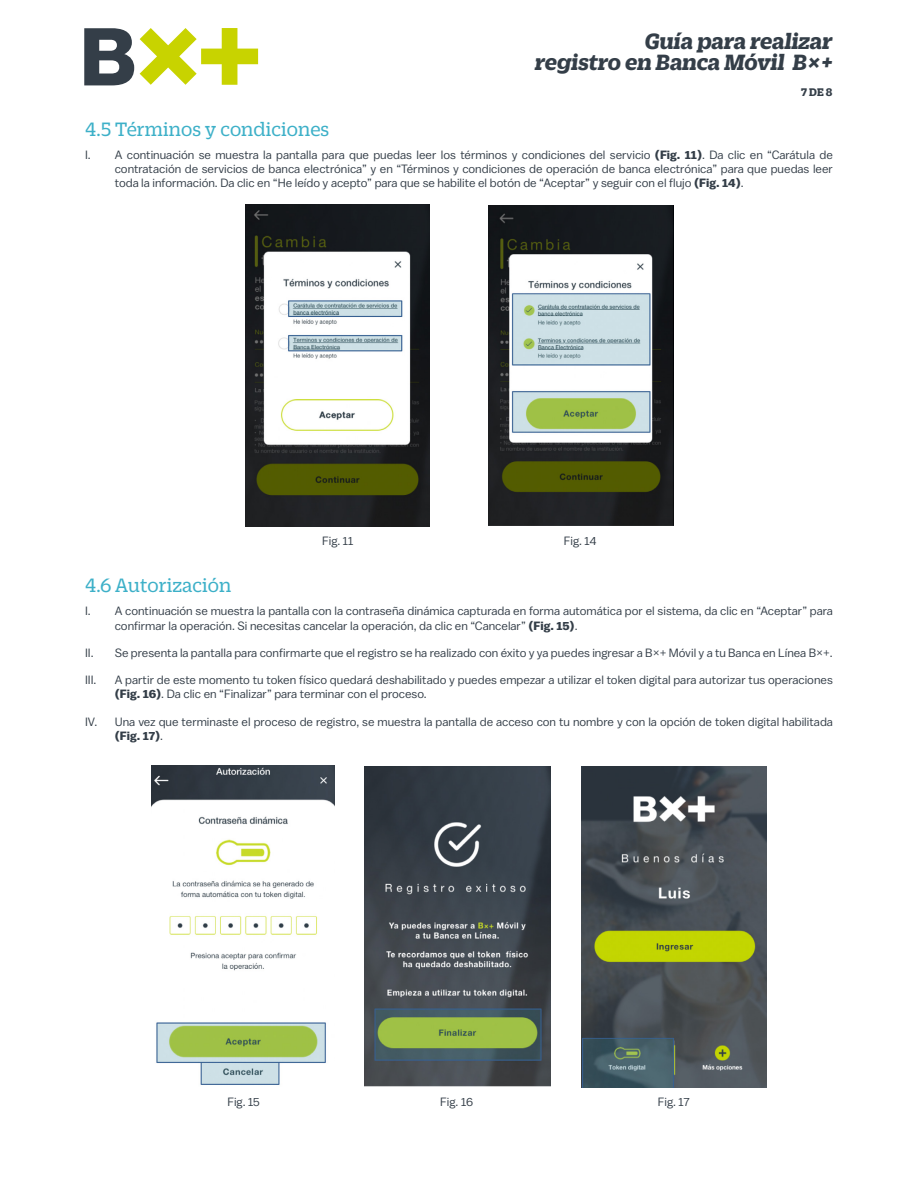
<style>
.page{position:relative;width:918px;height:1188px;background:#fff}
.page>*{position:absolute;margin:0;border:0;box-sizing:border-box;transform-origin:0 0}
.t1{font:italic 700 24px/21px "Duplicate Slab";color:#343e48;text-align:right}
.t2{font:21px "Duplicate Slab";color:#3db0c8}
.t3{font:12px/14.4px "Balto";color:#343e48}
.t4{font:700 12px "Duplicate Slab";color:#343e48}
.s1{font-weight:700}
</style>
<div class="page">
<svg style="left:84px;top:28px;width:50px;height:57px"></svg>
<svg style="left:140px;top:28px;width:118px;height:57px"></svg>
<img style="left:245px;top:205px;width:184px;height:322px">
<img style="left:488px;top:205px;width:185px;height:320px">
<img style="left:151px;top:765px;width:184px;height:320px">
<img style="left:365px;top:766px;width:185px;height:320px">
<img style="left:582px;top:766px;width:185px;height:321px">
<h1 class="t1" style="left:535px;top:28px;width:299px">Guía para realizar<br>registro en Banca Móvil B×+</h1>
<p class="t4" style="left:801px;top:84px;width:33px">7 DE 8</p>
<h2 class="t2" style="left:85px;top:115px;width:246px">4.5 Términos y condiciones</h2>
<p class="t3" style="left:115px;top:147px;width:720px;text-align:justify;text-indent:-30px">I. A continuación se muestra la pantalla para que puedas leer los términos y condiciones del servicio <span class="s1">(Fig. 11)</span>. Da clic en “Carátula de contratación de servicios de banca electrónica” y en “Términos y condiciones de operación de banca electrónica” para que puedas leer toda la información. Da clic en “He leído y acepto” para que se habilite el botón de “Aceptar” y seguir con el flujo <span class="s1">(Fig. 14)</span>.</p>
<p class="t3" style="left:322px;top:534px;width:33px">Fig. 11</p>
<p class="t3" style="left:564px;top:534px;width:34px">Fig. 14</p>
<h2 class="t2" style="left:85px;top:572px;width:148px">4.6Autorización</h2>
<p class="t3" style="left:115px;top:604px;width:720px;text-indent:-30px">I. A continuación se muestra la pantalla con la contraseña dinámica capturada en forma automática por el sistema, da clic en “Aceptar” para confirmar la operación. Si necesitas cancelar la operación, da clic en “Cancelar” <span class="s1">(Fig. 15)</span>.</p>
<p class="t3" style="left:85px;top:645px;width:749px">II. Se presenta la pantalla para confirmarte que el registro se ha realizado con éxito y ya puedes ingresar a B×+ Móvil y a tu Banca en Línea B×+.</p>
<p class="t3" style="left:85px;top:672px;width:13px">III.</p>
<p class="t3" style="left:115px;top:672px;width:720px">A partir de este momento tu token físico quedará deshabilitado y puedes empezar a utilizar el token digital para autorizar tus operaciones <span class="s1">(Fig. 16)</span>. Da clic en “Finalizar” para terminar con el proceso.</p>
<p class="t3" style="left:115px;top:714px;width:720px;text-indent:-30px">IV. Una vez que terminaste el proceso de registro, se muestra la pantalla de acceso con tu nombre y con la opción de token digital habilitada <span class="s1">(Fig. 17)</span>.</p>
<p class="t3" style="left:227px;top:1095px;width:34px">Fig. 15</p>
<p class="t3" style="left:440px;top:1095px;width:34px">Fig. 16</p>
<p class="t3" style="left:658px;top:1095px;width:33px">Fig. 17</p>
</div>
